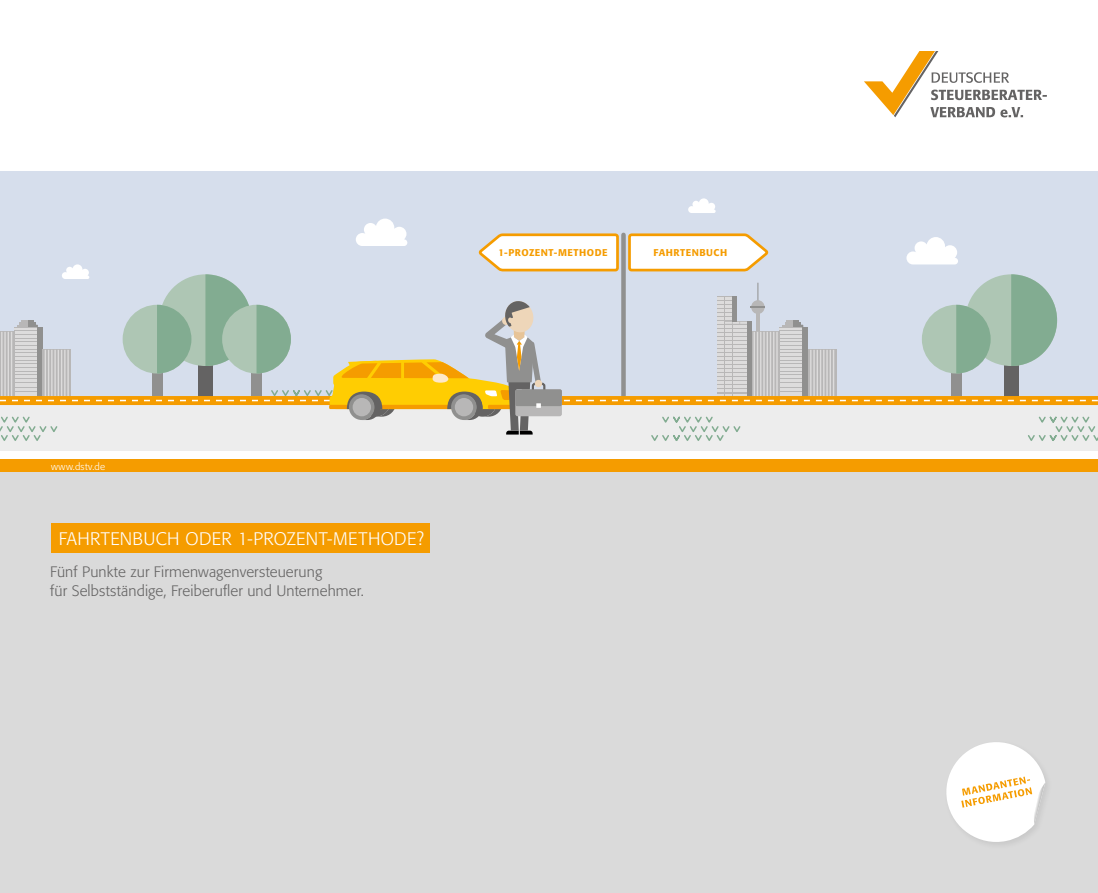
<style>
.page{position:relative;width:1098px;height:893px;background:#fff}
.page>*{position:absolute;margin:0;border:0;box-sizing:border-box;transform-origin:0 0}
.t1{font:300 18px "Formata";letter-spacing:.02em;color:#fff}
.t2{font:300 15px/19.5px "Formata";letter-spacing:.005em;color:#646363}
.t3{font:500 9.75px "Formata";letter-spacing:.055em;color:#f59c00}
.t4{font:300 9.75px "Formata";letter-spacing:.045em;color:#fff}
</style>
<div class="page">
<div style="left:0;top:465px;width:1097px;height:428px;background:#dadada"></div>
<svg style="left:864px;top:51px;width:182px;height:66px"></svg>
<div style="left:51px;top:523px;width:378px;height:30px;background:#f59c00"></div>
<div style="left:0;top:459px;width:1097px;height:13px;background:#f59c00"></div>
<svg style="left:946px;top:742px;width:98px;height:103px"></svg>
<div style="left:0;top:396px;width:1097px;height:55px;background:#ededed"></div>
<div style="left:0;top:171px;width:1097px;height:225px;background:#d6deec"></div>
<svg style="left:688px;top:198px;width:27px;height:15px"></svg>
<svg style="left:0;top:219px;width:1097px;height:222px"></svg>
<div style="left:534px;top:380px;width:8px;height:7px;background:#eed6b9;border-radius:50%"></div>
<p class="t3" style="left:498px;top:246px;width:110px">1-PROZENT-METHODE</p>
<p class="t3" style="left:653px;top:246px;width:75px">FAHRTENBUCH</p>
<p class="t4" style="left:51px;top:461px;width:56px">www.dstv.de</p>
<p class="t1" style="left:59px;top:528px;width:366px">FAHRTENBUCH ODER 1-PROZENT-METHODE?</p>
<p class="t2" style="left:50px;top:562px;width:315px">Fünf Punkte zur Firmenwagenversteuerung<br>für Selbstständige, Freiberufler und Unternehmer.</p>
</div>
